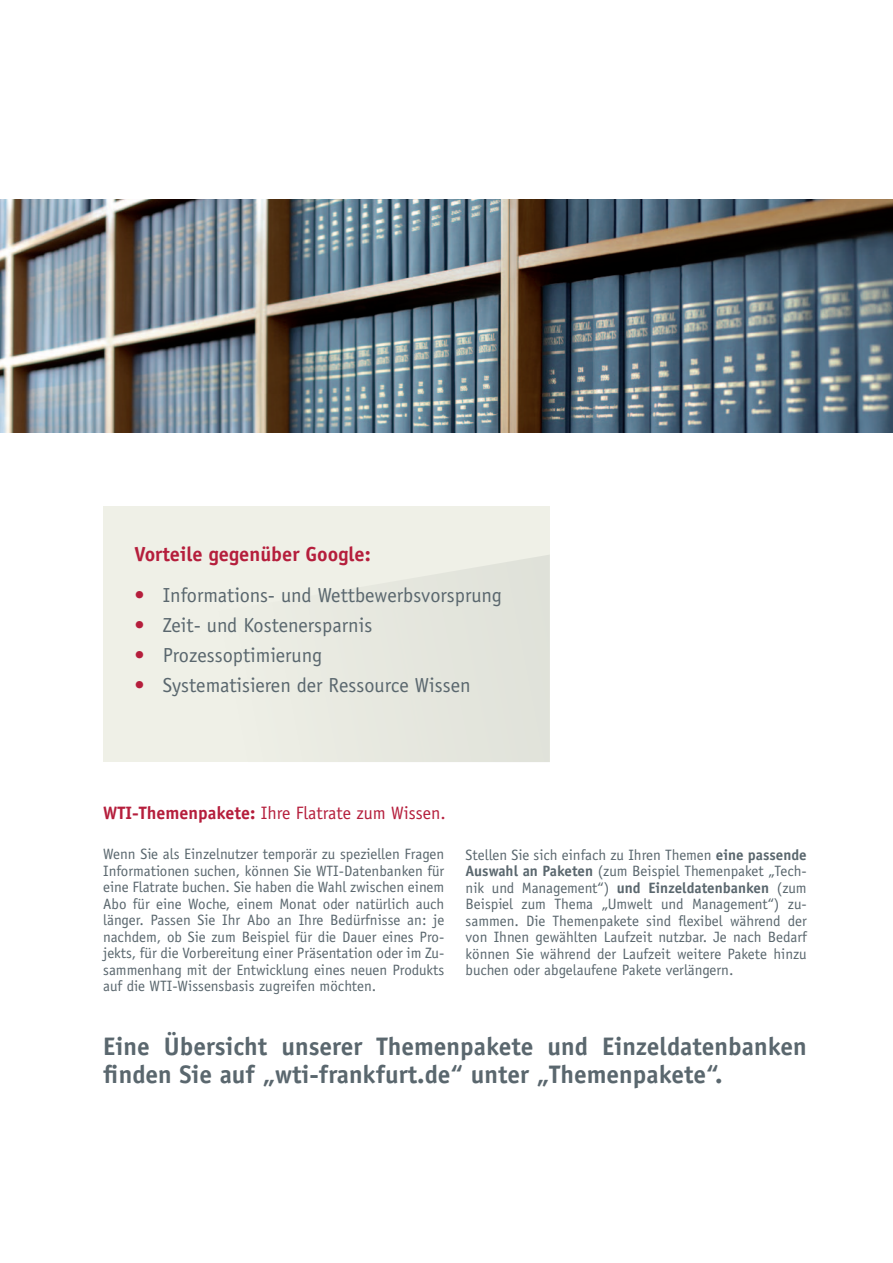
<style>
.page{position:relative;width:893px;height:1263px;background:#fff}
.page>*{position:absolute;margin:0;border:0;box-sizing:border-box;transform-origin:0 0}
.t1{font:700 25.35px/27.9px "Officina Sans";color:#5a676e}
.t2{font:20.4px "Officina Sans";color:#5a676e}
.t3{font:700 20.4px "Officina Sans";color:#b51e3c}
.t4{font:18px "Officina Sans";color:#b51e3c}
.t5{font:15px/16.5px "Officina Sans";color:#5a676e;text-align:justify}
.s1{color:#b51e3c}
.s2{font-weight:700}
</style>
<div class="page">
<img style="left:1px;top:199px;width:892px;height:234px">
<div style="left:103px;top:506px;width:447px;height:256px;background:#eff0e7"></div>
<div style="left:413px;top:555px;width:137px;height:207px;background:#e2e4dc"></div>
<img style="left:0;top:199px;width:1px;height:234px">
<h2 class="t3" style="left:135px;top:542px;width:238px">Vorteile gegenüber Google:</h2>
<h2 class="t2" style="left:135px;top:583px;width:369px"><span class="s1">•</span> Informations- und Wettbewerbsvorsprung</h2>
<h2 class="t2" style="left:135px;top:613px;width:239px"><span class="s1">•</span> Zeit- und Kostenersparnis</h2>
<h2 class="t2" style="left:135px;top:643px;width:189px"><span class="s1">•</span> Prozessoptimierung</h2>
<h2 class="t2" style="left:135px;top:673px;width:338px"><span class="s1">•</span> Systematisieren der Ressource Wissen</h2>
<p class="t4" style="left:103px;top:802px;width:344px"><span class="s2">WTI-Themenpakete:</span> Ihre Flatrate zum Wissen.</p>
<p class="t5" style="left:103px;top:846px;width:343px">Wenn Sie als Einzelnutzer temporär zu speziellen Fragen Informationen suchen, können Sie WTI-Datenbanken für eine Flatrate buchen. Sie haben die Wahl zwischen einem Abo für eine Woche, einem Monat oder natürlich auch länger. Passen Sie Ihr Abo an Ihre Bedürfnisse an: je nachdem, ob Sie zum Beispiel für die Dauer eines Pro&shy;jekts, für die Vorbereitung einer Präsentation oder im Zu&shy;sammenhang mit der Entwicklung eines neuen Produkts auf die WTI-Wissensbasis zugreifen möchten.</p>
<p class="t5" style="left:466px;top:846px;width:343px">Stellen Sie sich einfach zu Ihren Themen <span class="s2">eine passende Auswahl an Paketen</span> (zum Beispiel Themenpaket „Tech&shy;nik und Management“) <span class="s2">und Einzeldatenbanken</span> (zum Beispiel zum Thema „Umwelt und Management“) zu&shy;sammen. Die Themenpakete sind flexibel während der von Ihnen gewählten Laufzeit nutzbar. Je nach Bedarf können Sie während der Laufzeit weitere Pakete hinzu buchen oder abgelaufene Pakete verlängern.</p>
<h1 class="t1" style="left:103px;top:1032px;width:705px">Eine Übersicht unserer Themenpakete und Einzeldatenbanken finden Sie auf „wti-frankfurt.de“ unter „Themenpakete“.</h1>
</div>
